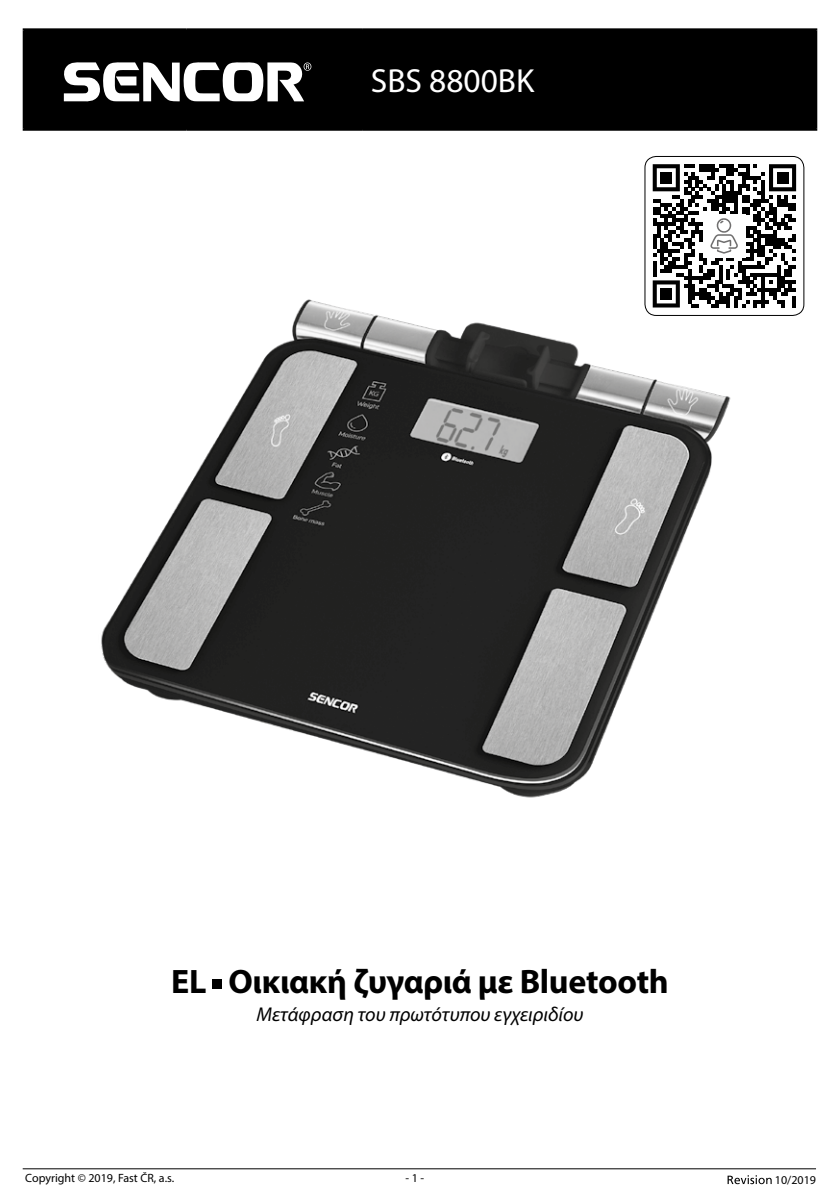
<style>
.page{position:relative;width:840px;height:1191px;background:#fff}
.page>*{position:absolute;margin:0;border:0;box-sizing:border-box;transform-origin:0 0}
.t1{font:700 34px "Myriad Pro";letter-spacing:-.01em;color:#000}
.t2{font:33.4px "Myriad Pro";color:#fff}
.t3{font:italic 20px "Myriad Pro";color:#000}
.t4{font:12px "Myriad Pro";color:#000}
</style>
<div class="page">
<svg style="left:727px;top:1175px;width:44px;height:9px"></svg>
<hr style="left:23px;top:1168px;width:792px;height:1px;background:#000">
<div style="left:212px;top:979px;width:10px;height:10px;background:#000"></div>
<div style="left:25px;top:30px;width:789px;height:99px;background:#000"></div>
<hr style="left:23px;top:28px;width:163px;height:2px;background:#000">
<hr style="left:23px;top:30px;width:2px;height:99px;background:#000">
<hr style="left:186px;top:28px;width:176px;height:2px;background:#000">
<hr style="left:185px;top:30px;width:2px;height:99px;background:#000">
<hr style="left:362px;top:28px;width:454px;height:2px;background:#000">
<hr style="left:361px;top:30px;width:2px;height:99px;background:#000">
<hr style="left:814px;top:30px;width:2px;height:99px;background:#000">
<hr style="left:23px;top:129px;width:163px;height:2px;background:#000">
<hr style="left:186px;top:129px;width:176px;height:2px;background:#000">
<hr style="left:362px;top:129px;width:454px;height:2px;background:#000">
<svg style="left:63px;top:62px;width:248px;height:40px"></svg>
<img style="left:101px;top:299px;width:630px;height:499px">
<svg style="left:644px;top:156px;width:159px;height:159px"></svg>
<h2 class="t2" style="left:370px;top:60px;width:165px">SBS 8800BK</h2>
<h1 class="t1" style="left:171px;top:959px;width:499px">EL Οικιακή ζυγαριά με Bluetooth</h1>
<h3 class="t3" style="left:256px;top:1001px;width:328px">Μετάφραση του πρωτότυπου εγχειριδίου</h3>
<p class="t4" style="left:25px;top:1170px;width:150px">Copyright © 2019, Fast ČR, a.s.</p>
<p class="t4" style="left:405px;top:1170px;width:20px">- 1 -</p>
<p class="t4" style="left:774px;top:1172px;width:43px">10/2019</p>
</div>
